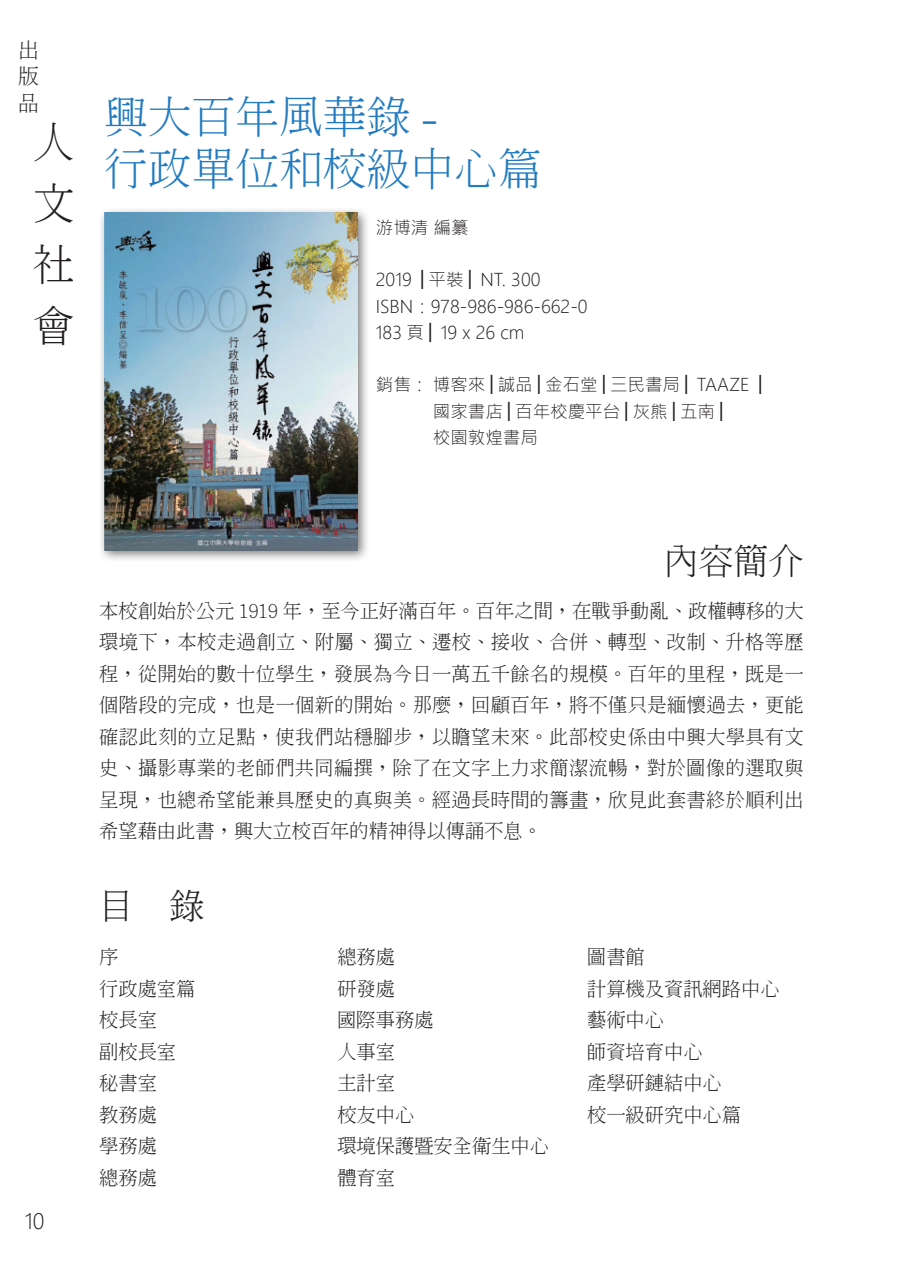
<style>
.page{position:relative;width:903px;height:1275px;background:#fff}
.page>*{position:absolute;margin:0;border:0;box-sizing:border-box;transform-origin:0 0}
.t1{font:300 43.75px/52.5px "Adobe Ming Std";color:#227bc0}
.t2{font:300 42px/60.9px "Adobe Ming Std";color:#231f20;text-align:justify}
.t3{font:300 35px "Adobe Ming Std";color:#231f20}
.t4{font:300 21px/26.2px "Adobe Ming Std";color:#231f20;text-align:justify}
.t5{font:300 21px "Microsoft Jheng Hei";color:#231f20}
.t6{font:300 19.25px/31.5px "Adobe Ming Std";color:#231f20}
.t7{font:300 17.5px/26.2px "Microsoft Jheng Hei";color:#231f20}
</style>
<div class="page">
<div style="left:98px;top:207px;width:272px;height:356px;background:#231f20;opacity:.6"></div>
<img style="left:104px;top:213px;width:253px;height:337px">
<p class="t4" style="left:18px;top:37px;width:22px">出版品</p>
<h2 class="t2" style="left:33px;top:111px;width:42px">人文社會</h2>
<h1 class="t1" style="left:104px;top:89px;width:439px">興大百年風華錄 -<br>行政單位和校級中心篇</h1>
<p class="t7" style="left:376px;top:214px;width:94px">游博清 編纂</p>
<p class="t7" style="left:376px;top:267px;width:213px">2019 │平裝│ NT. 300<br>ISBN：978-986-986-662-0<br>183 頁│ 19 x 26 cm</p>
<p class="t7" style="left:433px;top:372px;width:335px;text-indent:-57px">銷售：博客來│誠品│金石堂│三民書局│ TAAZE │國家書店│百年校慶平台│灰熊│五南│<br>校園敦煌書局</p>
<p class="t5" style="left:25px;top:1208px;width:21px">10</p>
<h3 class="t3" style="left:664px;top:542px;width:141px">內容簡介</h3>
<p class="t6" style="left:99px;top:594px;width:706px;text-align:justify">本校創始於公元 1919 年，至今正好滿百年。百年之間，在戰爭動亂、政權轉移的大環境下，本校走過創立、附屬、獨立、遷校、接收、合併、轉型、改制、升格等歷程，從開始的數十位學生，發展為今日一萬五千餘名的規模。百年的里程，既是一個階段的完成，也是一個新的開始。那麼，回顧百年，將不僅只是緬懷過去，更能確認此刻的立足點，使我們站穩腳步，以瞻望未來。此部校史係由中興大學具有文史、攝影專業的老師們共同編撰，除了在文字上力求簡潔流暢，對於圖像的選取與呈現，也總希望能兼具歷史的真與美。經過長時間的籌畫，欣見此套書終於順利出希望藉由此書，興大立校百年的精神得以傳誦不息。</p>
<h3 class="t3" style="left:99px;top:887px;width:107px">目 錄</h3>
<p class="t6" style="left:99px;top:941px;width:98px">序<br>行政處室篇校長室<br>副校長室秘書室<br>教務處<br>學務處<br>總務處</p>
<p class="t6" style="left:337px;top:941px;width:213px">總務處<br>研發處<br>國際事務處<br>人事室<br>主計室<br>校友中心<br>環境保護暨安全衛生中心體育室</p>
<p class="t6" style="left:587px;top:941px;width:194px">圖書館<br>計算機及資訊網路中心藝術中心<br>師資培育中心<br>產學研鏈結中心<br>校一級研究中心篇</p>
</div>
